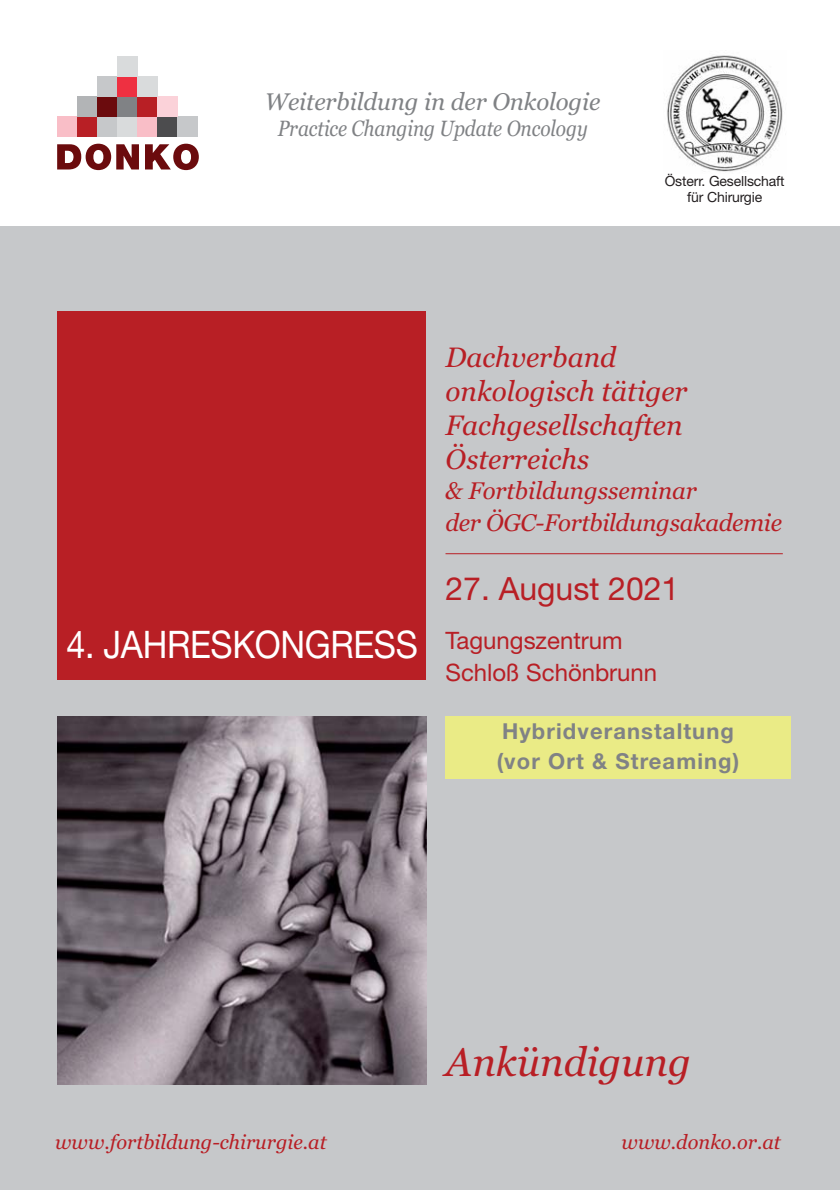
<style>
.page{position:relative;width:840px;height:1190px;background:#fff}
.page>*{position:absolute;margin:0;border:0;box-sizing:border-box;transform-origin:0 0}
.t1{font:italic 40px "Georgia";color:#b81f25}
.t2{font:38px "Helvetica Neue";letter-spacing:-.01em;color:#fff;scale:.9 1}
.t3{font:32px "Helvetica Neue";color:#b81f25}
.t4{font:italic 28px/34px "Georgia";color:#b81f25}
.t5{font:italic 24px/31.8px "Georgia";letter-spacing:-.015em;color:#b81f25}
.t6{font:24px/32px "Helvetica Neue";color:#b81f25}
.t7{font:italic 24px "Georgia";letter-spacing:-.005em;color:#808285}
.t8{font:700 22px/30px "Helvetica Neue";letter-spacing:.05em;color:#808285}
.t9{font:italic 22px "Georgia";letter-spacing:-.005em;color:#808285;scale:.87 1}
.t10{font:italic 20px "Georgia";color:#b81f25}
.t11{font:14px/16px "Helvetica Neue";letter-spacing:-.01em;color:#231f20;text-align:center}
</style>
<div class="page">
<div style="left:0;top:226px;width:840px;height:964px;background:#c6c8ca"></div>
<svg style="left:57px;top:144px;width:142px;height:26px"></svg>
<div style="left:57px;top:117px;width:20px;height:20px;background:#f9bec7"></div>
<div style="left:77px;top:117px;width:20px;height:20px;background:#b81f25"></div>
<div style="left:97px;top:117px;width:20px;height:20px;background:#c6c8ca"></div>
<div style="left:117px;top:117px;width:21px;height:20px;background:#d9dbdc"></div>
<div style="left:138px;top:117px;width:20px;height:20px;background:#f9bec7"></div>
<div style="left:158px;top:117px;width:20px;height:20px;background:#4c4c4e"></div>
<div style="left:178px;top:117px;width:20px;height:20px;background:#c6c8ca"></div>
<div style="left:77px;top:97px;width:20px;height:20px;background:#b2b4b6"></div>
<div style="left:97px;top:97px;width:20px;height:20px;background:#6b0b0d"></div>
<div style="left:117px;top:97px;width:21px;height:20px;background:#808285"></div>
<div style="left:138px;top:97px;width:20px;height:20px;background:#b81f25"></div>
<div style="left:158px;top:97px;width:20px;height:20px;background:#fbd2d9"></div>
<div style="left:97px;top:77px;width:20px;height:20px;background:#c6c8ca"></div>
<div style="left:117px;top:77px;width:21px;height:20px;background:#ee3041"></div>
<div style="left:138px;top:77px;width:20px;height:20px;background:#d9dbdc"></div>
<div style="left:117px;top:56px;width:21px;height:21px;background:#d9dbdc"></div>
<img style="left:57px;top:716px;width:369px;height:369px">
<hr style="left:446px;top:553px;width:337px;height:1px;background:#b81f25">
<div style="left:57px;top:312px;width:369px;height:368px;background:#b81f25"></div>
<img style="left:667px;top:55px;width:116px;height:117px">
<div style="left:446px;top:716px;width:345px;height:63px;background:#eaeb86"></div>
<p class="t7" style="left:265px;top:92px;width:337px">Weiterbildung in der Onkologie</p>
<p class="t9" style="left:278px;top:120px;width:358px">Practice Changing Update Oncology</p>
<p class="t11" style="left:665px;top:174px;width:121px">Österr. Gesellschaft für Chirurgie</p>
<h2 class="t2" style="left:67px;top:631px;width:392px">4. JAHRESKONGRESS</h2>
<p class="t4" style="left:446px;top:342px;width:244px">Dachverband onkologisch tätiger<br>Fachgesellschaften<br>Österreichs</p>
<p class="t5" style="left:446px;top:477px;width:338px">&amp; Fortbildungsseminar<br>der ÖGC-Fortbildungsakademie</p>
<p class="t3" style="left:446px;top:577px;width:235px">27. August 2021</p>
<p class="t6" style="left:446px;top:626px;width:213px">Tagungszentrum<br>Schloß Schönbrunn</p>
<p class="t8" style="left:497px;top:718px;width:244px">Hybridveranstaltung (vor Ort &amp; Streaming)</p>
<h1 class="t1" style="left:446px;top:1046px;width:247px">Ankündigung</h1>
<p class="t10" style="left:55px;top:1134px;width:273px">www.fortbildung-chirurgie.at</p>
<p class="t10" style="left:622px;top:1134px;width:161px">www.donko.or.at</p>
</div>
